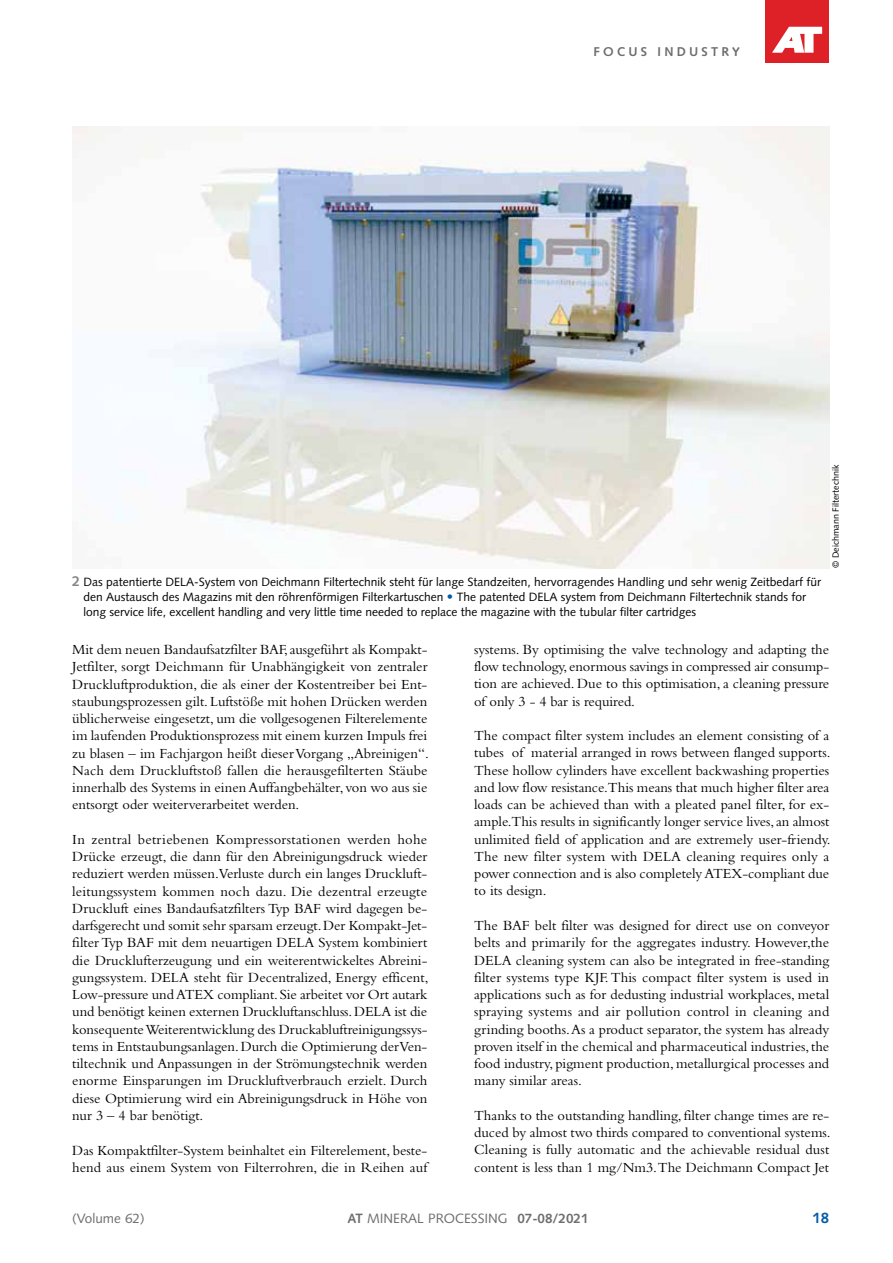
<style>
.page{position:relative;width:893px;height:1263px;background:#fff}
.page>*{position:absolute;margin:0;border:0;box-sizing:border-box;transform-origin:0 0}
.t1{font:700 15px "Syntax LT Std";color:#005ba9}
.t2{font:14.55px/17.2px "Bembo Std";color:#000;text-align:justify}
.t3{font:13.5px "Syntax LT Std";color:#6e6e6e}
.t4{font:700 12.75px "Syntax LT Std";letter-spacing:.25em;color:#6e6e6e}
.t5{font:12px/15px "Syntax LT Std";color:#000}
.t6{font:9px "Syntax LT Std";color:#000}
.s1{font-weight:700;font-size:14.25px;color:#868786}
.s2{font-weight:700;font-size:12.75px;color:#005ba9}
.s3{font-weight:700}
</style>
<div class="page">
<div style="left:765px;top:0;width:64px;height:62px;background:#de2027"></div>
<svg style="left:772px;top:27px;width:50px;height:26px"></svg>
<img style="left:72px;top:126px;width:757px;height:442px">
<p class="t4" style="left:593px;top:45px;width:148px">FOCUS INDUSTRY</p>
<p class="t5" style="left:84px;top:574px;width:739px;text-indent:-11px"><span class="s1">2</span> Das patentierte DELA-System von Deichmann Filtertechnik steht für lange Standzeiten, hervorragendes Handling und sehr wenig Zeitbedarf für den Austausch des Magazins mit den röhrenförmigen Filterkartuschen <span class="s2">•</span> The patented DELA system from Deichmann Filtertechnik stands for long service life, excellent handling and very little time needed to replace the magazine with the tubular filter cartridges</p>
<p class="t6" style="left:830px;top:568px;width:105px;rotate:-90deg">© Deichmann Filtertechnik</p>
<p class="t2" style="left:72px;top:641px;width:358px">Mit dem neuen Bandaufsatzfilter BAF, ausgeführt als Kompakt-Jetfilter, sorgt Deichmann für Unabhängigkeit von zentraler Druckluftproduktion, die als einer der Kostentreiber bei Ent&shy;staubungsprozessen gilt. Luftstöße mit hohen Drücken werden üblicherweise eingesetzt, um die vollgesogenen Filterelemente im laufenden Produktionsprozess mit einem kurzen Impuls frei zu blasen – im Fachjargon heißt dieser Vorgang „Abreinigen“.<br>Nach dem Druckluftstoß fallen die herausgefilterten Stäube innerhalb des Systems in einen Auffangbehälter, von wo aus sie entsorgt oder weiterverarbeitet werden.</p>
<p class="t2" style="left:72px;top:830px;width:358px">In zentral betriebenen Kompressorstationen werden hohe Drücke erzeugt, die dann für den Abreinigungsdruck wieder reduziert werden müssen.Verluste durch ein langes Druckluft&shy;leitungssystem kommen noch dazu. Die dezentral erzeugte Druckluft eines Bandaufsatzfilters Typ BAF wird dagegen be&shy;darfsgerecht und somit sehr sparsam erzeugt. Der Kompakt-Jet&shy;filter Typ BAF mit dem neuartigen DELA System kombiniert die Drucklufterzeugung und ein weiterentwickeltes Abreini&shy;gungssystem. DELA steht für Decentralized, Energy efficent, Low-pressure und ATEX compliant. Sie arbeitet vor Ort autark und benötigt keinen externen Druckluftanschluss. DELA ist die konsequente Weiterentwicklung des Druckabluftreinigungssys&shy;tems in Entstaubungsanlagen. Durch die Optimierung der Ven&shy;tiltechnik und Anpassungen in der Strömungstechnik werden enorme Einsparungen im Druckluftverbrauch erzielt. Durch diese Optimierung wird ein Abreinigungsdruck in Höhe von nur 3 – 4 bar benötigt.</p>
<p class="t2" style="left:72px;top:1141px;width:357px">Das Kompaktfilter-System beinhaltet ein Filterelement, beste&shy;hend aus einem System von Filterrohren, die in Reihen auf</p>
<p class="t2" style="left:474px;top:640px;width:357px">systems. By optimising the valve technology and adapting the flow technology, enormous savings in compressed air consump&shy;tion are achieved. Due to this optimisation, a cleaning pressure of only 3 - 4 bar is required.</p>
<p class="t2" style="left:474px;top:727px;width:358px">The compact filter system includes an element consisting of a tubes of material arranged in rows between flanged supports.<br>These hollow cylinders have excellent backwashing properties and low flow resistance.This means that much higher filter area loads can be achieved than with a pleated panel filter, for ex&shy;ample.This results in significantly longer service lives, an almost unlimited field of application and are extremely user-friendy.<br>The new filter system with DELA cleaning requires only a power connection and is also completely ATEX-compliant due to its design.</p>
<p class="t2" style="left:474px;top:916px;width:357px">The BAF belt filter was designed for direct use on conveyor belts and primarily for the aggregates industry. However,the DELA cleaning system can also be integrated in free-standing filter systems type KJF. This compact filter system is used in applications such as for dedusting industrial workplaces, metal spraying systems and air pollution control in cleaning and grinding booths. As a product separator, the system has already proven itself in the chemical and pharmaceutical industries, the food industry, pigment production, metallurgical processes and many similar areas.</p>
<p class="t2" style="left:474px;top:1106px;width:358px">Thanks to the outstanding handling, filter change times are re&shy;duced by almost two thirds compared to conventional systems.<br>Cleaning is fully automatic and the achievable residual dust content is less than 1 mg/Nm3.The Deichmann Compact Jet</p>
<p class="t3" style="left:72px;top:1210px;width:74px">(Volume 62)</p>
<p class="t3" style="left:347px;top:1210px;width:243px"><span class="s3">AT</span> MINERAL PROCESSING <span class="s3">07-08/2021</span></p>
<p class="t1" style="left:812px;top:1209px;width:18px">18</p>
</div>
